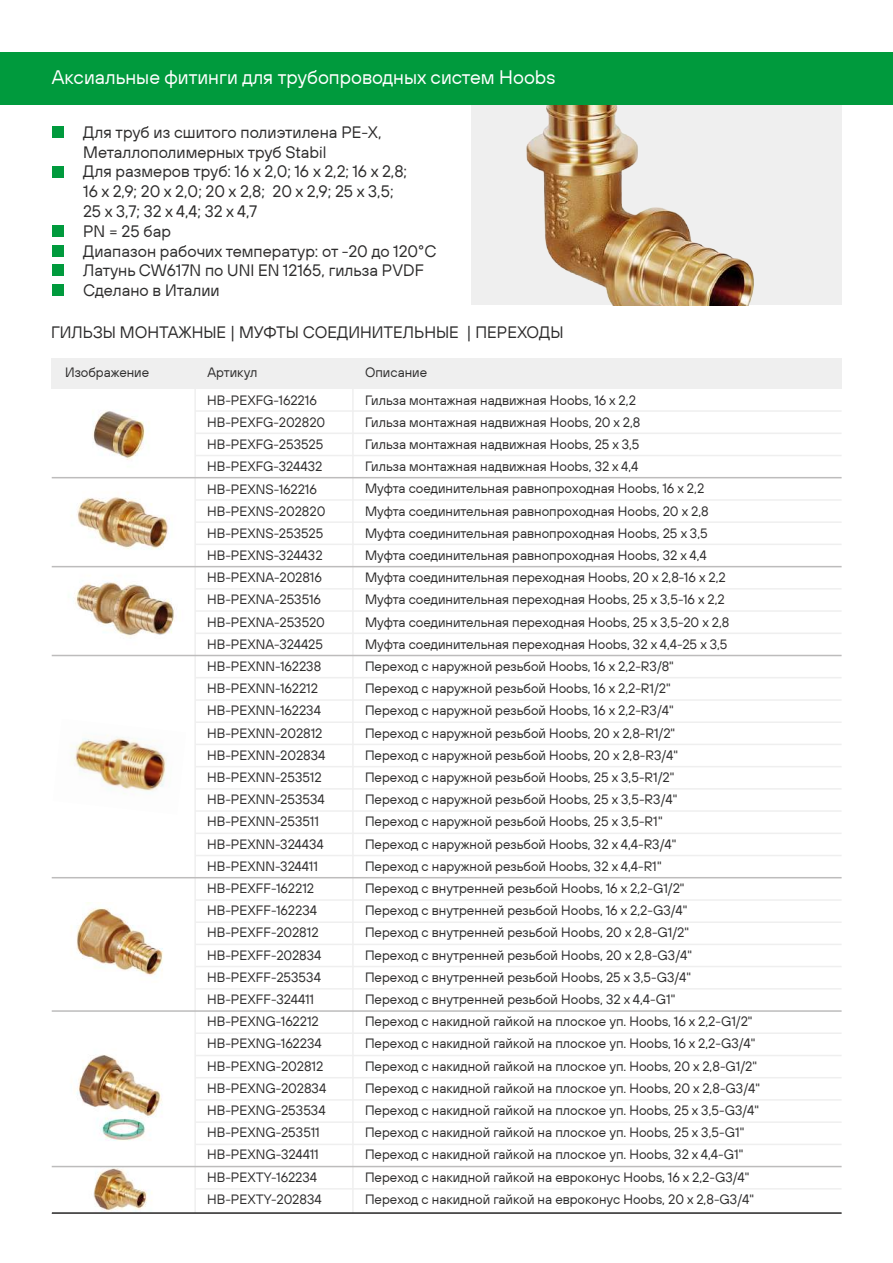
<style>
.page{position:relative;width:893px;height:1263px;background:#fff}
.page>*{position:absolute;margin:0;border:0;box-sizing:border-box;transform-origin:0 0}
.t1{font:19.5px "TT Hoves Pro Trial";color:#fff}
.t2{font:16.5px/19.8px "TT Hoves Pro Trial";color:#2d2c2c}
.t3{font:13.5px/22.2px "TT Hoves Pro Trial";color:#2d2c2c}
</style>
<div class="page">
<img style="left:471px;top:105px;width:371px;height:200px">
<img style="left:76px;top:1055px;width:86px;height:86px">
<img style="left:83px;top:1167px;width:73px;height:45px">
<img style="left:77px;top:492px;width:91px;height:58px">
<img style="left:56px;top:567px;width:136px;height:70px">
<img style="left:92px;top:410px;width:54px;height:50px">
<div style="left:52px;top:126px;width:11px;height:12px;background:#009a3d"></div>
<div style="left:52px;top:166px;width:11px;height:11px;background:#009a3d"></div>
<div style="left:52px;top:225px;width:11px;height:12px;background:#009a3d"></div>
<div style="left:52px;top:245px;width:11px;height:11px;background:#009a3d"></div>
<div style="left:52px;top:264px;width:11px;height:12px;background:#009a3d"></div>
<div style="left:52px;top:284px;width:11px;height:12px;background:#009a3d"></div>
<hr style="left:195px;top:410px;width:647px;height:2px;background:#efefef">
<hr style="left:195px;top:433px;width:647px;height:1px;background:#efefef">
<hr style="left:195px;top:455px;width:647px;height:1px;background:#efefef">
<hr style="left:195px;top:499px;width:647px;height:2px;background:#efefef">
<hr style="left:195px;top:521px;width:647px;height:2px;background:#efefef">
<hr style="left:195px;top:544px;width:647px;height:1px;background:#efefef">
<hr style="left:195px;top:588px;width:647px;height:2px;background:#efefef">
<hr style="left:195px;top:610px;width:647px;height:2px;background:#efefef">
<hr style="left:195px;top:632px;width:647px;height:2px;background:#efefef">
<hr style="left:195px;top:677px;width:647px;height:1px;background:#efefef">
<hr style="left:195px;top:699px;width:647px;height:2px;background:#efefef">
<hr style="left:195px;top:721px;width:647px;height:2px;background:#efefef">
<hr style="left:195px;top:744px;width:647px;height:1px;background:#efefef">
<hr style="left:195px;top:766px;width:647px;height:1px;background:#efefef">
<hr style="left:195px;top:788px;width:647px;height:2px;background:#efefef">
<hr style="left:195px;top:810px;width:647px;height:2px;background:#efefef">
<hr style="left:195px;top:832px;width:647px;height:2px;background:#efefef">
<hr style="left:195px;top:855px;width:647px;height:1px;background:#efefef">
<hr style="left:195px;top:899px;width:647px;height:2px;background:#efefef">
<hr style="left:195px;top:921px;width:647px;height:2px;background:#efefef">
<hr style="left:195px;top:944px;width:647px;height:1px;background:#efefef">
<hr style="left:195px;top:966px;width:647px;height:1px;background:#efefef">
<hr style="left:195px;top:988px;width:647px;height:1px;background:#efefef">
<hr style="left:195px;top:1032px;width:647px;height:2px;background:#efefef">
<hr style="left:195px;top:1055px;width:647px;height:1px;background:#efefef">
<hr style="left:195px;top:1077px;width:647px;height:1px;background:#efefef">
<hr style="left:195px;top:1099px;width:647px;height:1px;background:#efefef">
<hr style="left:195px;top:1121px;width:647px;height:2px;background:#efefef">
<hr style="left:195px;top:1143px;width:647px;height:2px;background:#efefef">
<hr style="left:195px;top:1188px;width:647px;height:1px;background:#efefef">
<hr style="left:352px;top:387px;width:2px;height:826px;background:#efefef">
<hr style="left:194px;top:387px;width:2px;height:826px;background:#efefef">
<div style="left:51px;top:358px;width:791px;height:31px;background:#efefef"></div>
<hr style="left:52px;top:477px;width:790px;height:1px;background:#bdbcbc">
<hr style="left:52px;top:655px;width:790px;height:1px;background:#bdbcbc">
<hr style="left:52px;top:566px;width:790px;height:1px;background:#bdbcbc">
<hr style="left:52px;top:877px;width:790px;height:1px;background:#bdbcbc">
<hr style="left:52px;top:1010px;width:790px;height:2px;background:#bdbcbc">
<hr style="left:52px;top:1166px;width:790px;height:1px;background:#bdbcbc">
<hr style="left:52px;top:1212px;width:790px;height:2px;background:#2d2c2c">
<img style="left:70px;top:735px;width:97px;height:59px">
<img style="left:76px;top:902px;width:87px;height:75px">
<div style="left:0;top:53px;width:893px;height:52px;background:#009a3d"></div>
<h1 class="t1" style="left:52px;top:64px;width:505px">Аксиальные фитинги для трубопроводных систем Hoobs</h1>
<p class="t2" style="left:83px;top:122px;width:355px">Для труб из сшитого полиэтилена PE-X,<br>Металлополимерных труб Stabil<br>Для размеров труб: 16 х 2,0; 16 х 2,2; 16 x 2,8;<br>16 x 2,9; 20 x 2,0; 20 x 2,8; 20 x 2,9; 25 x 3,5;<br>25 x 3,7; 32 x 4,4; 32 x 4,7<br>PN = 25 бар<br>Диапазон рабочих температур: от -20 до 120°С<br>Латунь CW617N по UNI EN 12165, гильза PVDF<br>Сделано в Италии</p>
<p class="t2" style="left:51px;top:322px;width:514px">ГИЛЬЗЫ МОНТАЖНЫЕ | МУФТЫ СОЕДИНИТЕЛЬНЫЕ | ПЕРЕХОДЫ</p>
<p class="t3" style="left:65px;top:361px;width:86px">Изображение</p>
<p class="t3" style="left:207px;top:361px;width:51px">Артикул</p>
<p class="t3" style="left:365px;top:361px;width:64px">Описание</p>
<p class="t3" style="left:207px;top:389px;width:121px">HB-PEXFG-162216<br>HB-PEXFG-202820<br>HB-PEXFG-253525<br>HB-PEXFG-324432<br>HB-PEXNS-162216<br>HB-PEXNS-202820<br>HB-PEXNS-253525<br>HB-PEXNS-324432<br>HB-PEXNA-202816<br>HB-PEXNA-253516<br>HB-PEXNA-253520<br>HB-PEXNA-324425<br>HB-PEXNN-162238<br>HB-PEXNN-162212<br>HB-PEXNN-162234<br>HB-PEXNN-202812<br>HB-PEXNN-202834<br>HB-PEXNN-253512<br>HB-PEXNN-253534<br>HB-PEXNN-253511<br>HB-PEXNN-324434<br>HB-PEXNN-324411<br>HB-PEXFF-162212<br>HB-PEXFF-162234<br>HB-PEXFF-202812<br>HB-PEXFF-202834<br>HB-PEXFF-253534<br>HB-PEXFF-324411<br>HB-PEXNG-162212<br>HB-PEXNG-162234<br>HB-PEXNG-202812<br>HB-PEXNG-202834<br>HB-PEXNG-253534<br>HB-PEXNG-253511<br>HB-PEXNG-324411<br>HB-PEXTY-162234<br>HB-PEXTY-202834</p>
<p class="t3" style="left:365px;top:388px;width:396px">Гильза монтажная надвижная Hoobs, 16 x 2,2<br>Гильза монтажная надвижная Hoobs, 20 x 2,8<br>Гильза монтажная надвижная Hoobs, 25 x 3,5<br>Гильза монтажная надвижная Hoobs, 32 x 4,4<br>Муфта соединительная равнопроходная Hoobs, 16 х 2,2<br>Муфта соединительная равнопроходная Hoobs, 20 х 2,8<br>Муфта соединительная равнопроходная Hoobs, 25 х 3,5<br>Муфта соединительная равнопроходная Hoobs, 32 х 4,4<br>Муфта соединительная переходная Hoobs, 20 х 2,8-16 х 2,2<br>Муфта соединительная переходная Hoobs, 25 х 3,5-16 х 2,2<br>Муфта соединительная переходная Hoobs, 25 х 3,5-20 х 2,8<br>Муфта соединительная переходная Hoobs, 32 х 4,4-25 х 3,5<br>Переход с наружной резьбой Hoobs, 16 х 2,2-R3/8"<br>Переход с наружной резьбой Hoobs, 16 х 2,2-R1/2"<br>Переход с наружной резьбой Hoobs, 16 х 2,2-R3/4"<br>Переход с наружной резьбой Hoobs, 20 х 2,8-R1/2"<br>Переход с наружной резьбой Hoobs, 20 х 2,8-R3/4"<br>Переход с наружной резьбой Hoobs, 25 х 3,5-R1/2"<br>Переход с наружной резьбой Hoobs, 25 х 3,5-R3/4"<br>Переход с наружной резьбой Hoobs, 25 х 3,5-R1"<br>Переход с наружной резьбой Hoobs, 32 х 4,4-R3/4"<br>Переход с наружной резьбой Hoobs, 32 х 4,4-R1"<br>Переход с внутренней резьбой Hoobs, 16 х 2,2-G1/2"<br>Переход с внутренней резьбой Hoobs, 16 х 2,2-G3/4"<br>Переход с внутренней резьбой Hoobs, 20 х 2,8-G1/2"<br>Переход с внутренней резьбой Hoobs, 20 х 2,8-G3/4"<br>Переход с внутренней резьбой Hoobs, 25 х 3,5-G3/4"<br>Переход с внутренней резьбой Hoobs, 32 х 4,4-G1"<br>Переход с накидной гайкой на плоское уп. Hoobs, 16 x 2,2-G1/2" Переход с накидной гайкой на плоское уп. Hoobs, 16 x 2,2-G3/4" Переход с накидной гайкой на плоское уп. Hoobs, 20 x 2,8-G1/2" Переход с накидной гайкой на плоское уп. Hoobs, 20 x 2,8-G3/4" Переход с накидной гайкой на плоское уп. Hoobs, 25 x 3,5-G3/4" Переход с накидной гайкой на плоское уп. Hoobs, 25 x 3,5-G1" Переход с накидной гайкой на плоское уп. Hoobs, 32 x 4,4-G1" Переход с накидной гайкой на евроконус Hoobs, 16 x 2,2-G3/4" Переход с накидной гайкой на евроконус Hoobs, 20 x 2,8-G3/4"</p>
</div>
